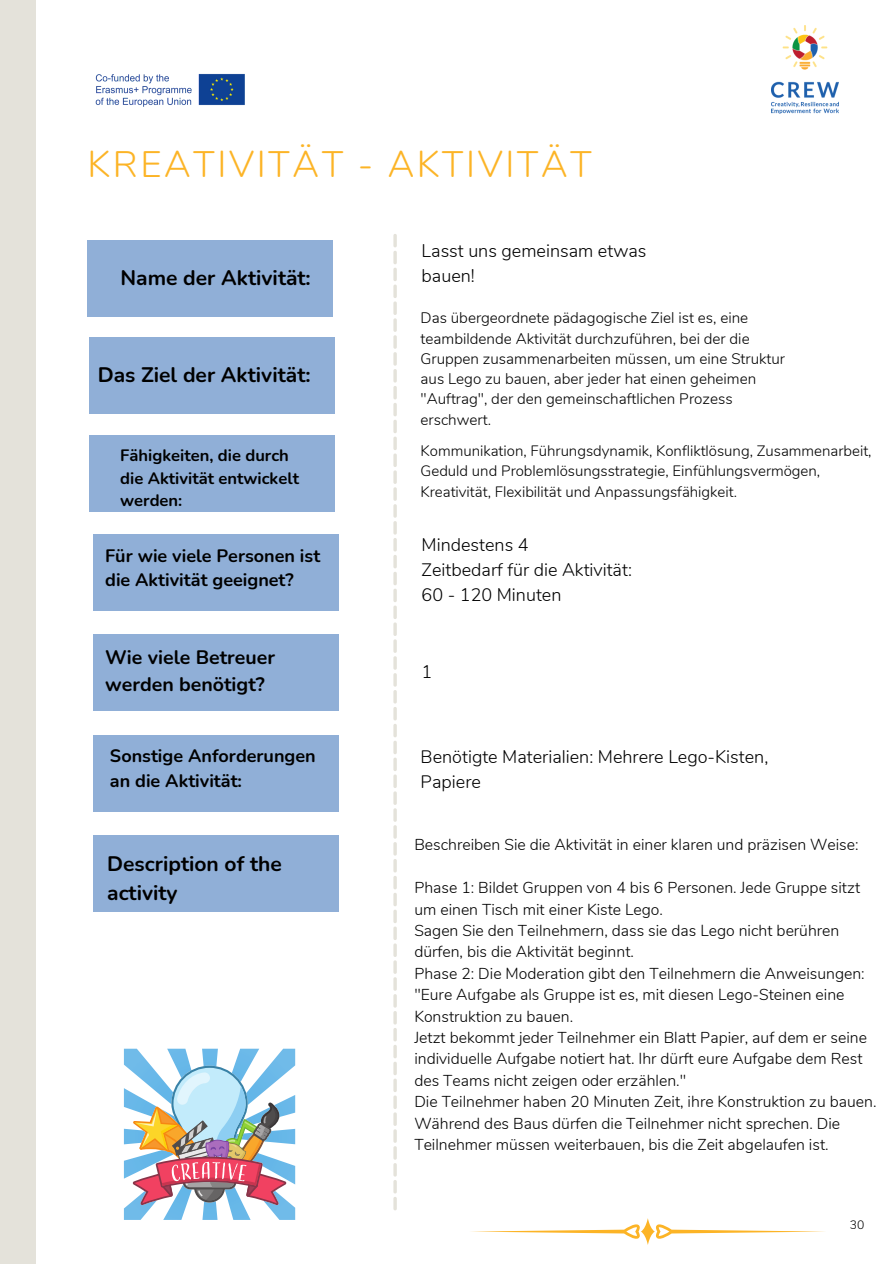
<style>
.page{position:relative;width:894px;height:1264px;background:#fff}
.page>*{position:absolute;margin:0;border:0;box-sizing:border-box;transform-origin:0 0}
.t1{font:300 36.75px "Nunito";letter-spacing:.07em;color:#fcb426}
.t2{font:700 21px/29.2px "Nunito";color:#000}
.t3{font:700 19.5px/27px "Nunito";color:#000}
.t4{font:300 18px/24.8px "Nunito";color:#000}
.t5{font:700 18px/24.8px "Nunito";color:#000}
.t6{font:700 16.5px/22.5px "Nunito";color:#000}
.t7{font:300 15.75px/21.5px "Nunito";color:#000}
.t8{font:300 15.15px/20.2px "Nunito";color:#000}
.t9{font:300 15px/20.2px "Nunito";color:#000}
.t10{font:300 12.15px "Nunito";color:#000}
</style>
<div class="page">
<div style="left:0;top:0;width:36px;height:1263px;background:#e4e2da"></div>
<svg style="left:393px;top:234px;width:3px;height:976px"></svg>
<div style="left:87px;top:240px;width:246px;height:77px;background:#90afd7"></div>
<div style="left:89px;top:337px;width:246px;height:76px;background:#90afd7"></div>
<div style="left:89px;top:435px;width:246px;height:77px;background:#90afd7"></div>
<div style="left:93px;top:534px;width:246px;height:77px;background:#90afd7"></div>
<div style="left:93px;top:634px;width:246px;height:77px;background:#90afd7"></div>
<div style="left:93px;top:734px;width:246px;height:77px;background:#90afd7"></div>
<div style="left:93px;top:835px;width:245px;height:77px;background:#90afd7"></div>
<img style="left:95px;top:73px;width:150px;height:34px">
<img style="left:202px;top:1048px;width:16px;height:17px">
<img style="left:269px;top:1048px;width:26px;height:24px">
<img style="left:287px;top:1128px;width:8px;height:16px">
<img style="left:266px;top:1184px;width:29px;height:35px">
<svg style="left:202px;top:1219px;width:15px;height:1px"></svg>
<img style="left:202px;top:1204px;width:15px;height:15px">
<svg style="left:124px;top:1219px;width:16px;height:1px"></svg>
<img style="left:124px;top:1201px;width:30px;height:18px">
<img style="left:124px;top:1128px;width:9px;height:16px">
<img style="left:124px;top:1048px;width:27px;height:24px">
<img style="left:234px;top:1048px;width:25px;height:17px">
<img style="left:287px;top:1095px;width:8px;height:20px">
<img style="left:287px;top:1163px;width:8px;height:21px">
<svg style="left:233px;top:1219px;width:17px;height:1px"></svg>
<img style="left:229px;top:1204px;width:21px;height:15px">
<svg style="left:163px;top:1219px;width:18px;height:1px"></svg>
<img style="left:164px;top:1204px;width:23px;height:15px">
<img style="left:124px;top:1158px;width:9px;height:20px">
<img style="left:124px;top:1088px;width:9px;height:22px">
<img style="left:167px;top:1048px;width:23px;height:17px">
<svg style="left:133px;top:1065px;width:154px;height:139px"></svg>
<svg style="left:471px;top:1218px;width:354px;height:26px"></svg>
<img style="left:771px;top:26px;width:67px;height:87px">
<h1 class="t1" style="left:87px;top:140px;width:506px">KREATIVITÄT - AKTIVITÄT</h1>
<h2 class="t2" style="left:120px;top:263px;width:192px">Name der Aktivität:</h2>
<h2 class="t2" style="left:98px;top:360px;width:214px">Das Ziel der Aktivität:</h2>
<p class="t6" style="left:120px;top:444px;width:180px">Fähigkeiten, die durch die Aktivität entwickelt werden:</p>
<p class="t5" style="left:105px;top:543px;width:216px">Für wie viele Personen ist die Aktivität geeignet?</p>
<p class="t3" style="left:105px;top:644px;width:171px">Wie viele Betreuer werden benötigt?</p>
<p class="t5" style="left:110px;top:743px;width:207px">Sonstige Anforderungen an die Aktivität:</p>
<h2 class="t2" style="left:107px;top:849px;width:176px">Description of the activity</h2>
<p class="t4" style="left:421px;top:239px;width:226px">Lasst uns gemeinsam etwas bauen!</p>
<p class="t8" style="left:420px;top:308px;width:366px">Das übergeordnete pädagogische Ziel ist es, eine teambildende Aktivität durchzuführen, bei der die Gruppen zusammenarbeiten müssen, um eine Struktur aus Lego zu bauen, aber jeder hat einen geheimen "Auftrag", der den gemeinschaftlichen Prozess erschwert.</p>
<p class="t9" style="left:420px;top:441px;width:452px">Kommunikation, Führungsdynamik, Konfliktlösung, Zusammenarbeit,<br>Geduld und Problemlösungsstrategie, Einfühlungsvermögen,<br>Kreativität, Flexibilität und Anpassungsfähigkeit.</p>
<p class="t4" style="left:421px;top:533px;width:212px">Mindestens 4<br>Zeitbedarf für die Aktivität:<br>60 - 120 Minuten</p>
<p class="t4" style="left:421px;top:660px;width:12px">1</p>
<p class="t4" style="left:420px;top:745px;width:349px">Benötigte Materialien: Mehrere Lego-Kisten,<br>Papiere</p>
<p class="t7" style="left:414px;top:834px;width:445px">Beschreiben Sie die Aktivität in einer klaren und präzisen Weise:</p>
<p class="t7" style="left:414px;top:877px;width:463px">Phase 1: Bildet Gruppen von 4 bis 6 Personen. Jede Gruppe sitzt um einen Tisch mit einer Kiste Lego.<br>Sagen Sie den Teilnehmern, dass sie das Lego nicht berühren dürfen, bis die Aktivität beginnt.<br>Phase 2: Die Moderation gibt den Teilnehmern die Anweisungen: "Eure Aufgabe als Gruppe ist es, mit diesen Lego-Steinen eine Konstruktion zu bauen.<br>Jetzt bekommt jeder Teilnehmer ein Blatt Papier, auf dem er seine individuelle Aufgabe notiert hat. Ihr dürft eure Aufgabe dem Rest des Teams nicht zeigen oder erzählen."<br>Die Teilnehmer haben 20 Minuten Zeit, ihre Konstruktion zu bauen.<br>Während des Baus dürfen die Teilnehmer nicht sprechen. Die Teilnehmer müssen weiterbauen, bis die Zeit abgelaufen ist.</p>
<p class="t10" style="left:849px;top:1216px;width:16px">30</p>
</div>
